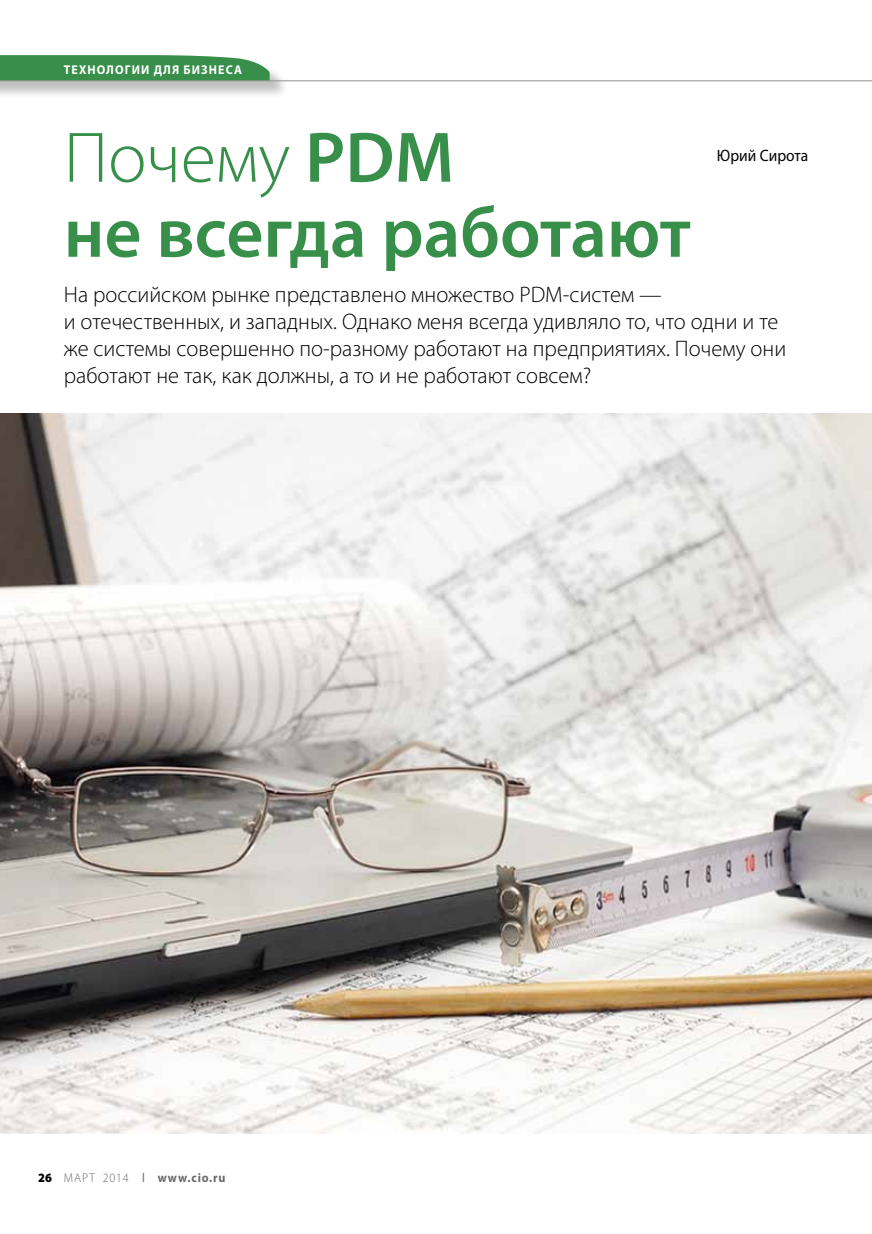
<style>
.page{position:relative;width:872px;height:1234px;background:#fff}
.page>*{position:absolute;margin:0;border:0;box-sizing:border-box;transform-origin:0 0}
.t1{font:600 72px/75px "Myriad Pro";color:#388f4a}
.t2{font:300 22.5px/27px "Myriad Pro";color:#000}
.t3{font:16.5px "Myriad Pro";color:#000;scale:.94 1}
.t4{font:700 12.75px "Myriad Pro";letter-spacing:.09em;color:#fff;scale:.94 1}
.t5{font:700 12.75px "Myriad Pro";letter-spacing:.07em;color:#6a6a6a;scale:.94 1}
.t6{font:900 12.75px "Myriad Pro";color:#000;scale:.94 1}
.s1{font-weight:300}
.s2{font-weight:400}
</style>
<div class="page">
<div style="left:0;top:58px;width:288px;height:41px;background:#000;opacity:.25"></div>
<svg style="left:0;top:55px;width:270px;height:26px;background:#459556"></svg>
<hr style="left:0;top:81px;width:872px;height:1px;background:#909090">
<img style="left:0;top:413px;width:872px;height:719px">
<p class="t4" style="left:64px;top:61px;width:191px">технологии для бизнеса</p>
<h1 class="t1" style="left:64px;top:118px;width:628px"><span class="s1">Почему</span> PDM<br>не всегда работают</h1>
<p class="t3" style="left:717px;top:145px;width:99px">Юрий Сирота</p>
<p class="t2" style="left:64px;top:280px;width:724px">Н а российском рынке представлено множество PDM-систем —<br>и отечественных, и западных. Однако меня всегда удивляло то, что одни и те же системы совершенно по-разному работают на предприятиях. Почему они работают не так, как должны, а то и не работают совсем?</p>
<p class="t6" style="left:38px;top:1170px;width:16px">26</p>
<p class="t5" style="left:64px;top:1169px;width:173px"><span class="s1">март 2014</span> <span class="s2">l</span> www.cio.ru</p>
</div>
